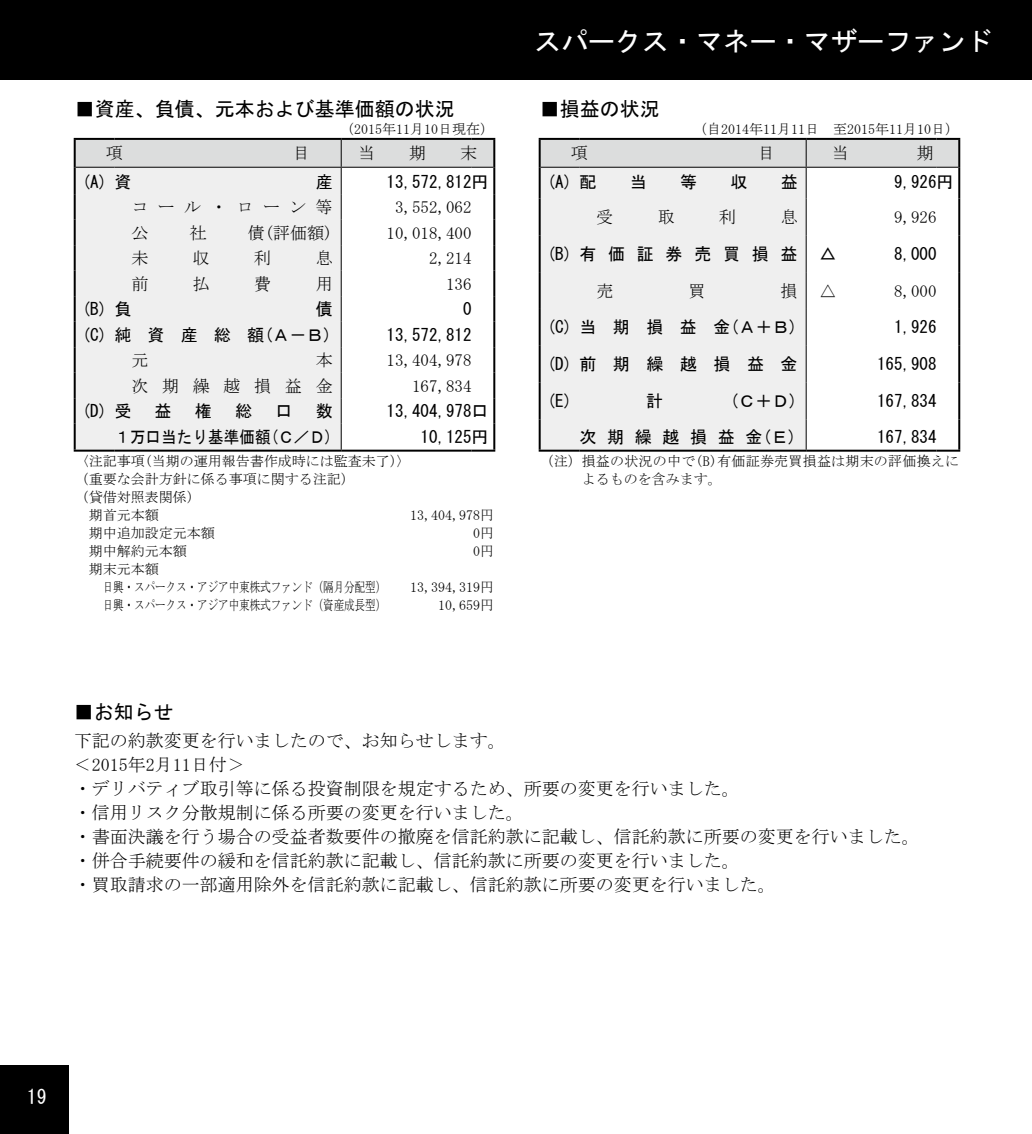
<style>
.page{position:relative;width:1032px;height:1134px;background:#fff}
.page>*{position:absolute;margin:0;border:0;box-sizing:border-box;transform-origin:0 0}
.t1{font:27px "MS Gothic";color:#fff}
.t2{font:20px "MS Gothic";color:#000}
.t3{font:19.8px "MS Gothic";color:#fff}
.t4{font:18px/24px "MS Mincho";color:#000}
.t5{font:17px "MS Gothic";color:#000}
.t6{font:17px "MS Mincho";color:#000}
.t7{font:17px "MS Gothic";color:#000;scale:.91 1}
.t8{font:17px "MS Gothic";letter-spacing:.69em;color:#000}
.t9{font:17px "MS Gothic";letter-spacing:.975em;color:#000}
.t10{font:17px "MS Gothic";letter-spacing:.63em;color:#000}
.t11{font:17px "MS Mincho";letter-spacing:.805em;color:#000}
.t12{font:14px/18px "MS Mincho";color:#000}
</style>
<div class="page">
<div style="left:0;top:1066px;width:68px;height:68px;background:#000"></div>
<div style="left:0;top:0;width:1032px;height:79px;background:#000"></div>
<svg style="left:76px;top:140px;width:417px;height:310px"></svg>
<hr style="left:74px;top:167px;width:2px;height:27px;background:#000">
<hr style="left:493px;top:167px;width:2px;height:27px;background:#000">
<hr style="left:74px;top:194px;width:2px;height:26px;background:#000">
<hr style="left:493px;top:194px;width:2px;height:26px;background:#000">
<hr style="left:74px;top:220px;width:2px;height:25px;background:#000">
<hr style="left:493px;top:220px;width:2px;height:25px;background:#000">
<hr style="left:74px;top:245px;width:2px;height:26px;background:#000">
<hr style="left:493px;top:245px;width:2px;height:26px;background:#000">
<hr style="left:74px;top:271px;width:2px;height:25px;background:#000">
<hr style="left:493px;top:271px;width:2px;height:25px;background:#000">
<hr style="left:74px;top:296px;width:2px;height:26px;background:#000">
<hr style="left:493px;top:296px;width:2px;height:26px;background:#000">
<hr style="left:74px;top:322px;width:2px;height:25px;background:#000">
<hr style="left:493px;top:322px;width:2px;height:25px;background:#000">
<hr style="left:74px;top:347px;width:2px;height:26px;background:#000">
<hr style="left:493px;top:347px;width:2px;height:26px;background:#000">
<hr style="left:74px;top:373px;width:2px;height:25px;background:#000">
<hr style="left:493px;top:373px;width:2px;height:25px;background:#000">
<hr style="left:74px;top:398px;width:2px;height:26px;background:#000">
<hr style="left:493px;top:398px;width:2px;height:26px;background:#000">
<hr style="left:74px;top:424px;width:2px;height:26px;background:#000">
<hr style="left:493px;top:424px;width:2px;height:26px;background:#000">
<hr style="left:74px;top:450px;width:40px;height:2px;background:#000">
<hr style="left:114px;top:450px;width:227px;height:2px;background:#000">
<hr style="left:341px;top:450px;width:131px;height:2px;background:#000">
<hr style="left:472px;top:450px;width:23px;height:2px;background:#000">
<hr style="left:74px;top:138px;width:40px;height:2px;background:#000">
<hr style="left:74px;top:140px;width:2px;height:27px;background:#000">
<hr style="left:114px;top:138px;width:227px;height:2px;background:#000">
<hr style="left:341px;top:138px;width:131px;height:2px;background:#000">
<hr style="left:472px;top:138px;width:23px;height:2px;background:#000">
<hr style="left:493px;top:140px;width:2px;height:27px;background:#000">
<div style="left:541px;top:168px;width:265px;height:282px;background:#efefef"></div>
<svg style="left:541px;top:140px;width:417px;height:28px;background:#d3d4d4"></svg>
<hr style="left:806px;top:198px;width:1px;height:37px;background:#000">
<hr style="left:806px;top:235px;width:1px;height:37px;background:#000">
<hr style="left:806px;top:272px;width:1px;height:37px;background:#000">
<hr style="left:806px;top:309px;width:1px;height:37px;background:#000">
<hr style="left:806px;top:346px;width:1px;height:37px;background:#000">
<hr style="left:806px;top:383px;width:1px;height:36px;background:#000">
<hr style="left:806px;top:419px;width:1px;height:31px;background:#000">
<hr style="left:806px;top:168px;width:1px;height:30px;background:#000">
<hr style="left:539px;top:167px;width:2px;height:31px;background:#000">
<hr style="left:958px;top:167px;width:2px;height:31px;background:#000">
<hr style="left:539px;top:198px;width:2px;height:37px;background:#000">
<hr style="left:958px;top:198px;width:2px;height:37px;background:#000">
<hr style="left:539px;top:235px;width:2px;height:37px;background:#000">
<hr style="left:958px;top:235px;width:2px;height:37px;background:#000">
<hr style="left:539px;top:272px;width:2px;height:37px;background:#000">
<hr style="left:958px;top:272px;width:2px;height:37px;background:#000">
<hr style="left:539px;top:309px;width:2px;height:37px;background:#000">
<hr style="left:958px;top:309px;width:2px;height:37px;background:#000">
<hr style="left:539px;top:346px;width:2px;height:37px;background:#000">
<hr style="left:958px;top:346px;width:2px;height:37px;background:#000">
<hr style="left:539px;top:383px;width:2px;height:36px;background:#000">
<hr style="left:958px;top:383px;width:2px;height:36px;background:#000">
<hr style="left:539px;top:419px;width:2px;height:31px;background:#000">
<hr style="left:958px;top:419px;width:2px;height:31px;background:#000">
<hr style="left:539px;top:450px;width:40px;height:2px;background:#000">
<hr style="left:579px;top:450px;width:227px;height:2px;background:#000">
<hr style="left:806px;top:450px;width:130px;height:2px;background:#000">
<hr style="left:936px;top:450px;width:24px;height:2px;background:#000">
<hr style="left:539px;top:138px;width:40px;height:2px;background:#000">
<hr style="left:539px;top:140px;width:2px;height:27px;background:#000">
<hr style="left:579px;top:138px;width:227px;height:2px;background:#000">
<hr style="left:806px;top:138px;width:130px;height:2px;background:#000">
<hr style="left:936px;top:138px;width:24px;height:2px;background:#000">
<hr style="left:958px;top:140px;width:2px;height:27px;background:#000">
<h2 class="t2" style="left:75px;top:99px;width:382px">■資産、負債、元本および基準価額の状況</h2>
<p class="t12" style="left:340px;top:120px;width:155px">（2015年11月10日現在）</p>
<p class="t5" style="left:82px;top:173px;width:51px">(A) 資</p>
<p class="t5" style="left:316px;top:173px;width:18px">産</p>
<p class="t5" style="left:387px;top:173px;width:103px">13,572,812円</p>
<p class="t6" style="left:131px;top:198px;width:203px">コール・ローン等</p>
<p class="t6" style="left:395px;top:198px;width:78px">3,552,062</p>
<p class="t6" style="left:131px;top:224px;width:18px">公</p>
<p class="t6" style="left:190px;top:224px;width:18px">社</p>
<p class="t6" style="left:248px;top:224px;width:86px">債(評価額)</p>
<p class="t6" style="left:387px;top:224px;width:86px">10,018,400</p>
<p class="t6" style="left:131px;top:249px;width:18px">未</p>
<p class="t6" style="left:193px;top:249px;width:18px">収</p>
<p class="t6" style="left:254px;top:249px;width:19px">利</p>
<p class="t6" style="left:316px;top:249px;width:18px">息</p>
<p class="t6" style="left:429px;top:249px;width:44px">2,214</p>
<p class="t6" style="left:131px;top:275px;width:18px">前</p>
<p class="t6" style="left:193px;top:275px;width:18px">払</p>
<p class="t6" style="left:254px;top:275px;width:18px">費</p>
<p class="t6" style="left:316px;top:275px;width:18px">用</p>
<p class="t6" style="left:446px;top:275px;width:27px">136</p>
<p class="t5" style="left:82px;top:300px;width:51px">(B) 負</p>
<p class="t5" style="left:316px;top:300px;width:18px">債</p>
<p class="t5" style="left:463px;top:300px;width:10px">0</p>
<p class="t5" style="left:82px;top:326px;width:252px">(C) 純 資 産 総 額(Ａ－Ｂ)</p>
<p class="t5" style="left:387px;top:326px;width:86px">13,572,812</p>
<p class="t6" style="left:131px;top:351px;width:18px">元</p>
<p class="t6" style="left:316px;top:351px;width:18px">本</p>
<p class="t6" style="left:387px;top:351px;width:86px">13,404,978</p>
<p class="t11" style="left:131px;top:377px;width:203px">次期繰越損益金</p>
<p class="t6" style="left:412px;top:377px;width:61px">167,834</p>
<p class="t5" style="left:82px;top:402px;width:51px">(D) 受</p>
<p class="t5" style="left:155px;top:402px;width:18px">益</p>
<p class="t5" style="left:195px;top:402px;width:18px">権</p>
<p class="t5" style="left:235px;top:402px;width:18px">総</p>
<p class="t5" style="left:275px;top:402px;width:18px">口</p>
<p class="t5" style="left:316px;top:402px;width:18px">数</p>
<p class="t5" style="left:387px;top:402px;width:103px">13,404,978口</p>
<p class="t7" style="left:114px;top:428px;width:241px">１万口当たり基準価額(Ｃ／Ｄ)</p>
<p class="t5" style="left:421px;top:428px;width:69px">10,125円</p>
<p class="t12" style="left:75px;top:451px;width:338px">〈注記事項(当期の運用報告書作成時には監査未了）〉（重要な会計方針に係る事項に関する注記）<br>（貸借対照表関係）<br>　期首元本額</p>
<p class="t12" style="left:410px;top:505px;width:85px">13,404,978円</p>
<p class="t12" style="left:75px;top:523px;width:142px">　期中追加設定元本額</p>
<p class="t12" style="left:473px;top:523px;width:22px">0円</p>
<p class="t12" style="left:75px;top:541px;width:114px">　期中解約元本額</p>
<p class="t12" style="left:473px;top:541px;width:22px">0円</p>
<p class="t12" style="left:75px;top:559px;width:313px">　期末元本額<br>　　日興・スパークス・アジア中東株式ファンド（隔月分配型）</p>
<p class="t12" style="left:410px;top:577px;width:85px">13,394,319円</p>
<p class="t12" style="left:75px;top:595px;width:313px">　　日興・スパークス・アジア中東株式ファンド（資産成長型）</p>
<p class="t12" style="left:438px;top:595px;width:57px">10,659円</p>
<h1 class="t1" style="left:534px;top:28px;width:459px">スパークス・マネー・マザーファンド</h1>
<h2 class="t2" style="left:540px;top:99px;width:121px">■損益の状況</h2>
<p class="t12" style="left:693px;top:120px;width:267px">（自2014年11月11日　至2015年11月10日）</p>
<p class="t5" style="left:547px;top:173px;width:51px">(A) 配</p>
<p class="t5" style="left:630px;top:173px;width:18px">当</p>
<p class="t5" style="left:680px;top:173px;width:18px">等</p>
<p class="t5" style="left:730px;top:173px;width:18px">収</p>
<p class="t5" style="left:781px;top:173px;width:18px">益</p>
<p class="t5" style="left:894px;top:173px;width:61px">9,926円</p>
<p class="t6" style="left:596px;top:208px;width:18px">受</p>
<p class="t6" style="left:658px;top:208px;width:18px">取</p>
<p class="t6" style="left:719px;top:208px;width:18px">利</p>
<p class="t6" style="left:781px;top:208px;width:18px">息</p>
<p class="t6" style="left:894px;top:208px;width:44px">9,926</p>
<p class="t8" style="left:547px;top:245px;width:252px">(B)有価証券売買損益</p>
<p class="t5" style="left:820px;top:245px;width:18px">△</p>
<p class="t5" style="left:894px;top:245px;width:44px">8,000</p>
<p class="t6" style="left:596px;top:282px;width:18px">売</p>
<p class="t6" style="left:688px;top:282px;width:18px">買</p>
<p class="t6" style="left:781px;top:282px;width:18px">損</p>
<p class="t6" style="left:820px;top:282px;width:18px">△</p>
<p class="t6" style="left:894px;top:282px;width:44px">8,000</p>
<p class="t5" style="left:547px;top:319px;width:252px">(C) 当 期 損 益 金(Ａ＋Ｂ)</p>
<p class="t5" style="left:894px;top:319px;width:44px">1,926</p>
<p class="t9" style="left:547px;top:356px;width:252px">(D)前期繰越損益金</p>
<p class="t5" style="left:877px;top:356px;width:61px">165,908</p>
<p class="t5" style="left:547px;top:393px;width:27px">(E)</p>
<p class="t5" style="left:646px;top:393px;width:18px">計</p>
<p class="t5" style="left:730px;top:393px;width:69px">(Ｃ＋Ｄ)</p>
<p class="t5" style="left:877px;top:393px;width:61px">167,834</p>
<p class="t10" style="left:579px;top:428px;width:219px">次期繰越損益金(Ｅ)</p>
<p class="t5" style="left:877px;top:428px;width:61px">167,834</p>
<p class="t12" style="left:582px;top:451px;width:379px;text-indent:-42px">（注）損益の状況の中で(B)有価証券売買損益は期末の評価換えによるものを含みます。</p>
<h2 class="t2" style="left:74px;top:702px;width:102px">■お知らせ</h2>
<p class="t4" style="left:74px;top:729px;width:848px">下記の約款変更を行いましたので、お知らせします。<br>＜2015年2月11日付＞<br>・デリバティブ取引等に係る投資制限を規定するため、所要の変更を行いました。<br>・信用リスク分散規制に係る所要の変更を行いました。<br>・書面決議を行う場合の受益者数要件の撤廃を信託約款に記載し、信託約款に所要の変更を行いました。・併合手続要件の緩和を信託約款に記載し、信託約款に所要の変更を行いました。<br>・買取請求の一部適用除外を信託約款に記載し、信託約款に所要の変更を行いました。</p>
<h3 class="t3" style="left:27px;top:1087px;width:21px">19</h3>
</div>
